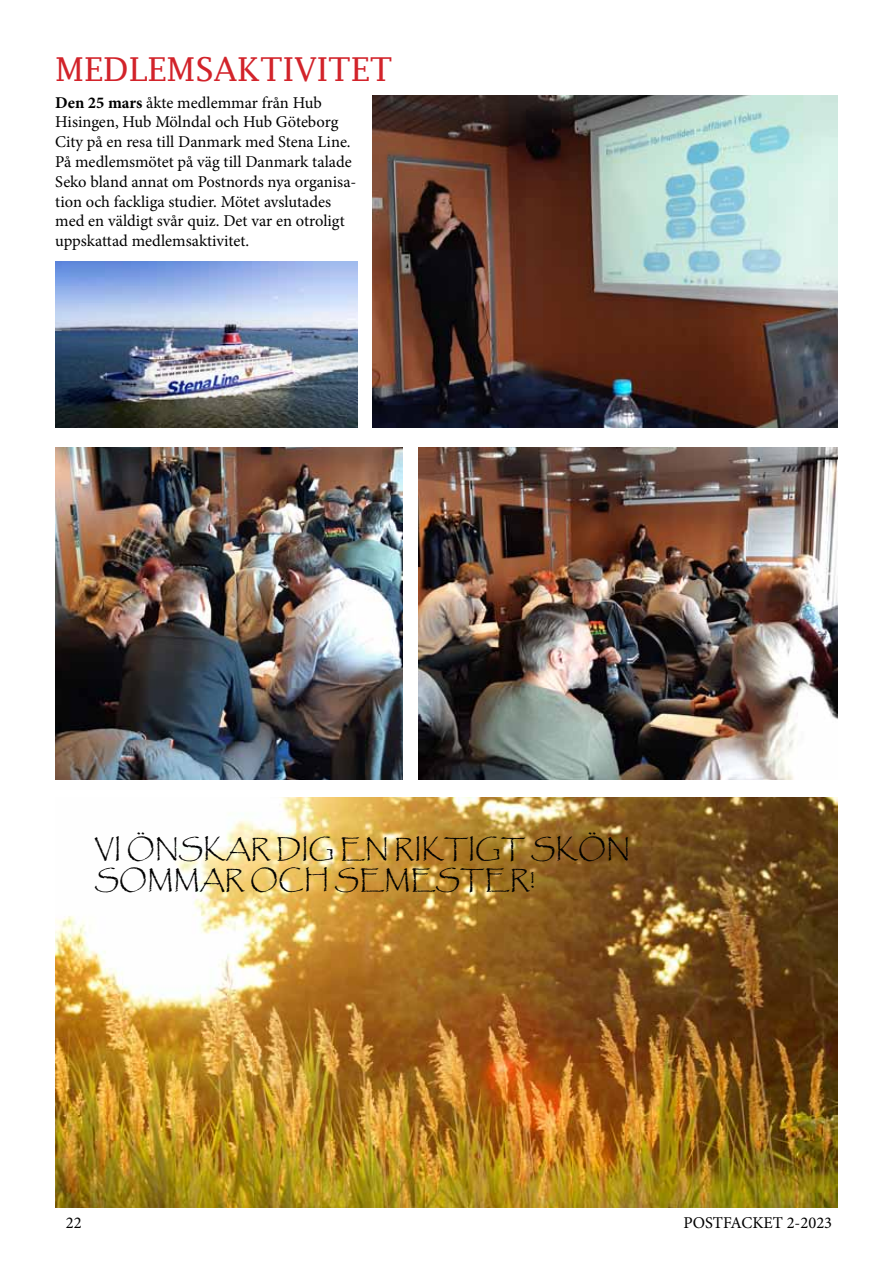
<style>
.page{position:relative;width:893px;height:1263px;background:#fff}
.page>*{position:absolute;margin:0;border:0;box-sizing:border-box;transform-origin:0 0}
.t1{font:33px "Lucida Fax";color:#d2232a}
.t2{font:25.5px/30.6px "Papyrus";color:#000}
.t3{font:16.5px/19.8px "Minion Pro";color:#000}
.s1{font-weight:700}
</style>
<div class="page">
<img style="left:55px;top:797px;width:782px;height:411px">
<img style="left:419px;top:448px;width:419px;height:331px">
<img style="left:55px;top:448px;width:348px;height:331px">
<img style="left:372px;top:96px;width:466px;height:331px">
<img style="left:55px;top:261px;width:302px;height:166px">
<h1 class="t1" style="left:55px;top:50px;width:339px">MEDLEMSAKTIVITET</h1>
<p class="t3" style="left:55px;top:93px;width:303px"><span class="s1">Den 25 mars</span> åkte medlemmar från Hub Hisingen, Hub Mölndal och Hub Göteborg City på en resa till Danmark med Stena Line.<br>På medlemsmötet på väg till Danmark talade Seko bland annat om Postnords nya organisa&shy;tion och fackliga studier. Mötet avslutades med en väldigt svår quiz. Det var en otroligt uppskattad medlemsaktivitet.</p>
<h2 class="t2" style="left:95px;top:833px;width:537px">VI ÖNSKAR DIG EN RIKTIGT SKÖN<br>SOMMAR OCH SEMESTER!</h2>
<p class="t3" style="left:66px;top:1213px;width:17px">22</p>
<p class="t3" style="left:684px;top:1213px;width:150px">POSTFACKET 2-2023</p>
</div>
